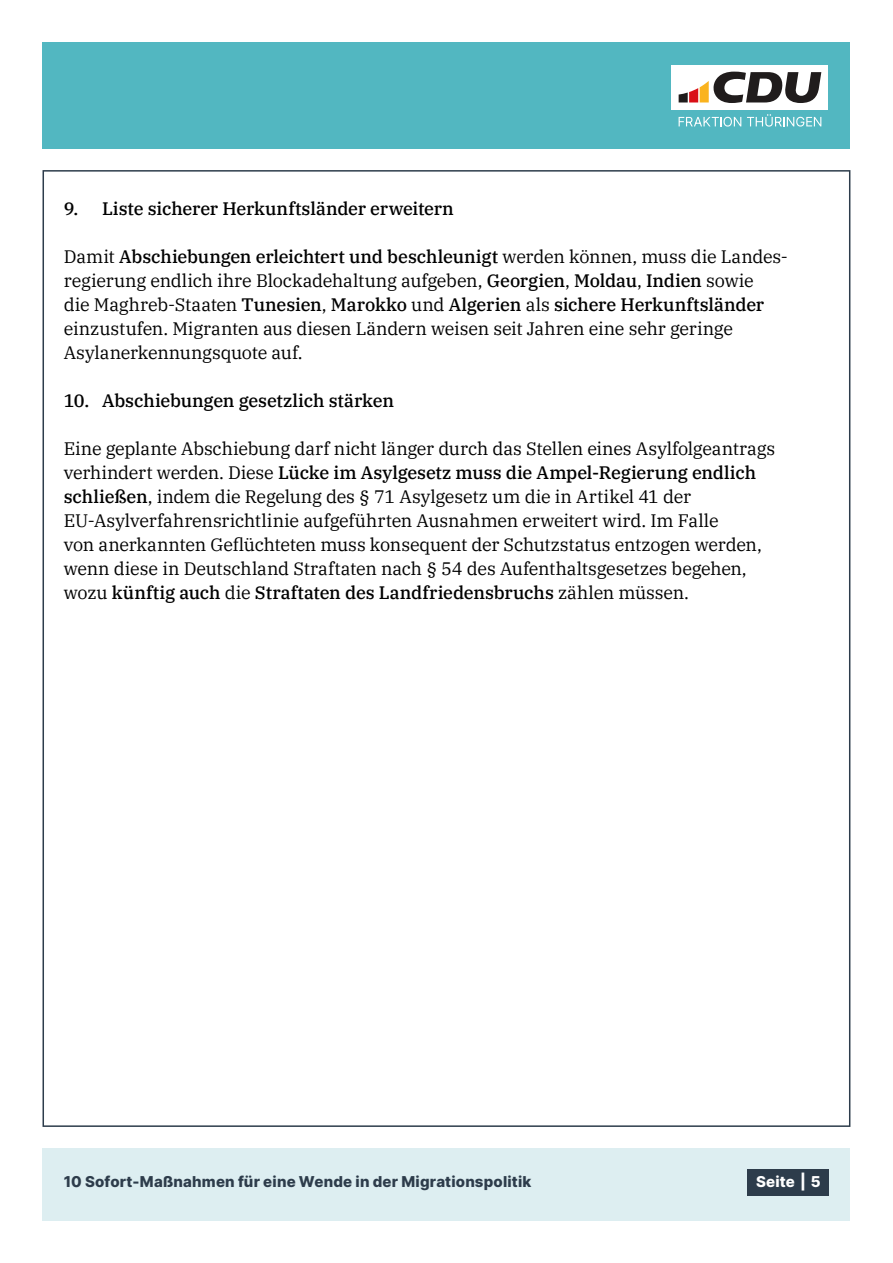
<style>
.page{position:relative;width:893px;height:1263px;background:#fff}
.page>*{position:absolute;margin:0;border:0;box-sizing:border-box;transform-origin:0 0}
.t1{font:18px/24px "IBM Plex Serif";letter-spacing:-.01em;color:#000}
.t2{font:500 18px "IBM Plex Serif";letter-spacing:-.01em;color:#000}
.t3{font:800 15px "Inter";letter-spacing:.015em;color:#2d3c4b}
.t4{font:800 15px "Inter";letter-spacing:.015em;color:#fff}
.s1{font-weight:500}
</style>
<div class="page">
<div style="left:43px;top:1148px;width:807px;height:72px;background:#ddeef1"></div>
<div style="left:43px;top:43px;width:807px;height:106px;background:#52b7c1"></div>
<div style="left:748px;top:1169px;width:81px;height:27px;background:#2d3c4b"></div>
<div style="left:672px;top:65px;width:156px;height:45px;background:#fff"></div>
<svg style="left:679px;top:72px;width:142px;height:31px"></svg>
<svg style="left:679px;top:117px;width:62px;height:10px"></svg>
<svg style="left:747px;top:114px;width:74px;height:13px"></svg>
<p class="t2" style="left:64px;top:195px;width:392px">9. Liste sicherer Herkunftsländer erweitern</p>
<p class="t1" style="left:64px;top:243px;width:726px">Damit <span class="s1">Abschiebungen erleichtert und beschleunigt</span> werden können, muss die Landes&shy;regierung endlich ihre Blockadehaltung aufgeben, <span class="s1">Georgien</span>, <span class="s1">Moldau</span>, <span class="s1">Indien</span> sowie<br>die Maghreb-Staaten <span class="s1">Tunesien</span>, <span class="s1">Marokko</span> und <span class="s1">Algerien</span> als <span class="s1">sichere Herkunftsländer </span>einzustufen. Migranten aus diesen Ländern weisen seit Jahren eine sehr geringe Asylanerkennungsquote auf.</p>
<p class="t2" style="left:64px;top:387px;width:332px">10. Abschiebungen gesetzlich stärken</p>
<p class="t1" style="left:64px;top:435px;width:713px">Eine geplante Abschiebung darf nicht länger durch das Stellen eines Asylfolgeantrags verhindert werden. Diese <span class="s1">Lücke im Asylgesetz muss die Ampel-Regierung endlich schließen</span>, indem die Regelung des § 71 Asylgesetz um die in Artikel 41 der EU-Asylverfahrensrichtlinie aufgeführten Ausnahmen erweitert wird. Im Falle<br>von anerkannten Geflüchteten muss konsequent der Schutzstatus entzogen werden, wenn diese in Deutschland Straftaten nach § 54 des Aufenthaltsgesetzes begehen, wozu <span class="s1">künftig auch</span> die <span class="s1">Straftaten des Landfriedensbruchs</span> zählen müssen.</p>
<p class="t3" style="left:64px;top:1170px;width:469px">10 Sofort-Maßnahmen für eine Wende in der Migrationspolitik</p>
<p class="t4" style="left:756px;top:1170px;width:66px">Seite | 5</p>
</div>
